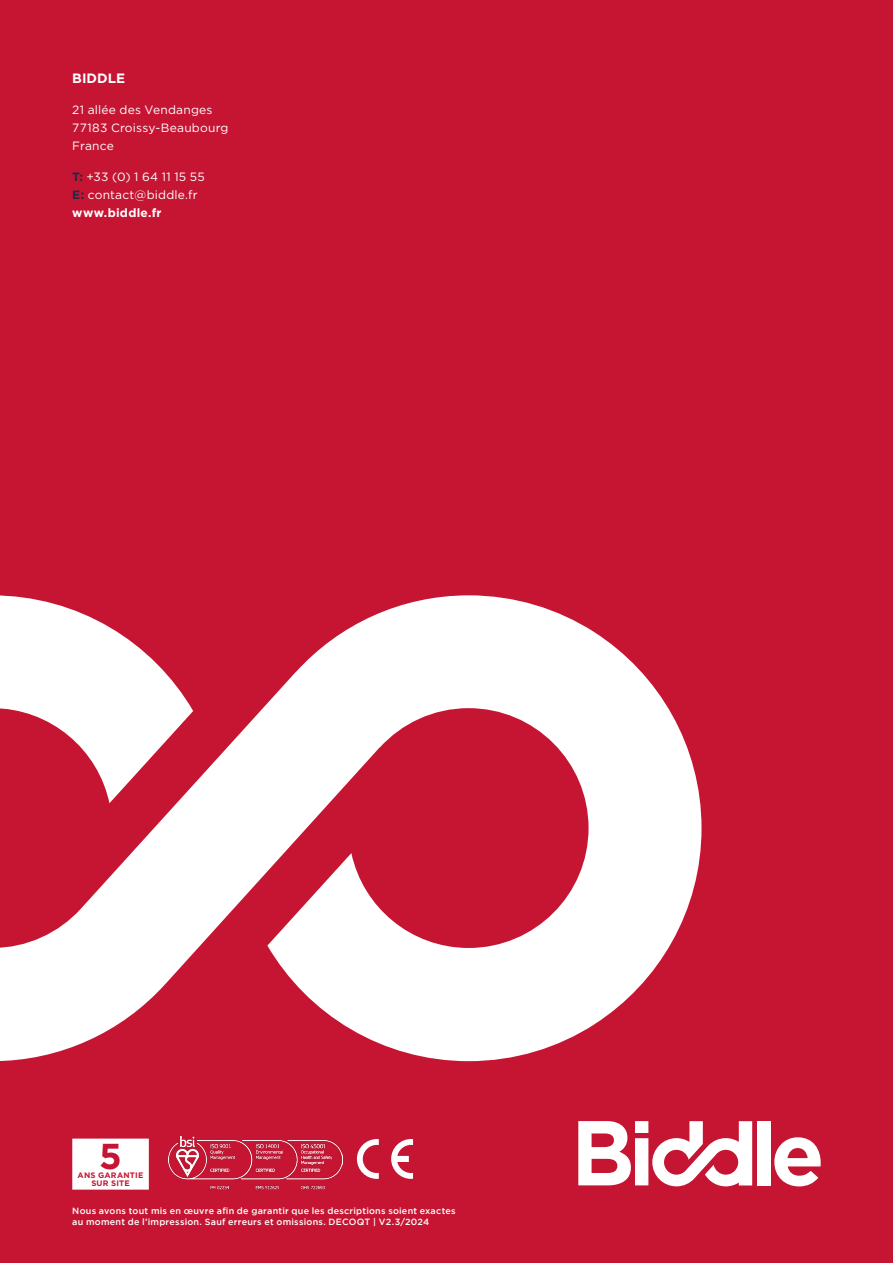
<style>
.page{position:relative;width:893px;height:1263px;background:#c51532}
.page>*{position:absolute;margin:0;border:0;box-sizing:border-box;transform-origin:0 0}
.t1{font:700 36px "Gotham";color:#c51532}
.t2{font:700 13.5px "Gotham";color:#fff}
.t3{font:12px/18px "Gotham";letter-spacing:.02em;color:#fff}
.t4{font:500 9px/10.5px "Gotham";letter-spacing:.025em;color:#fff}
.t5{font:700 7.95px "Gotham";letter-spacing:.025em;color:#c51532}
.s1{font-weight:700;color:#202945}
.s2{font-weight:700}
</style>
<div class="page">
<div style="left:757px;top:1121px;width:13px;height:64px;background:#fff"></div>
<svg style="left:774px;top:1137px;width:47px;height:49px"></svg>
<svg style="left:578px;top:1121px;width:174px;height:65px"></svg>
<svg style="left:0;top:595px;width:701px;height:466px;fill:#fff"></svg>
<img style="left:168px;top:1136px;width:175px;height:54px">
<svg style="left:357px;top:1139px;width:22px;height:40px"></svg>
<svg style="left:391px;top:1139px;width:22px;height:40px"></svg>
<div style="left:72px;top:1138px;width:77px;height:51px;background:#fff;border:2px solid #fff"></div>
<h2 class="t2" style="left:72px;top:69px;width:54px">BIDDLE</h2>
<h3 class="t3" style="left:72px;top:100px;width:158px">21 allée des Vendanges<br>77183 Croissy-Beaubourg<br>France</h3>
<h3 class="t3" style="left:72px;top:167px;width:134px"><span class="s1">T:</span> +33 (0) 1 64 11 15 55<br><span class="s1">E:</span> contact@biddle.fr <span class="s2">www.biddle.fr</span></h3>
<h1 class="t1" style="left:99px;top:1132px;width:24px">5</h1>
<p class="t5" style="left:91px;top:1178px;width:40px">SUR SITE</p>
<p class="t5" style="left:78px;top:1170px;width:67px">ANS GARANTIE</p>
<p class="t4" style="left:72px;top:1205px;width:385px">Nous avons tout mis en œuvre afin de garantir que les descriptions soient exactes au moment de l’impression. Sauf erreurs et omissions. DECOQT | V2.3/2024</p>
</div>
